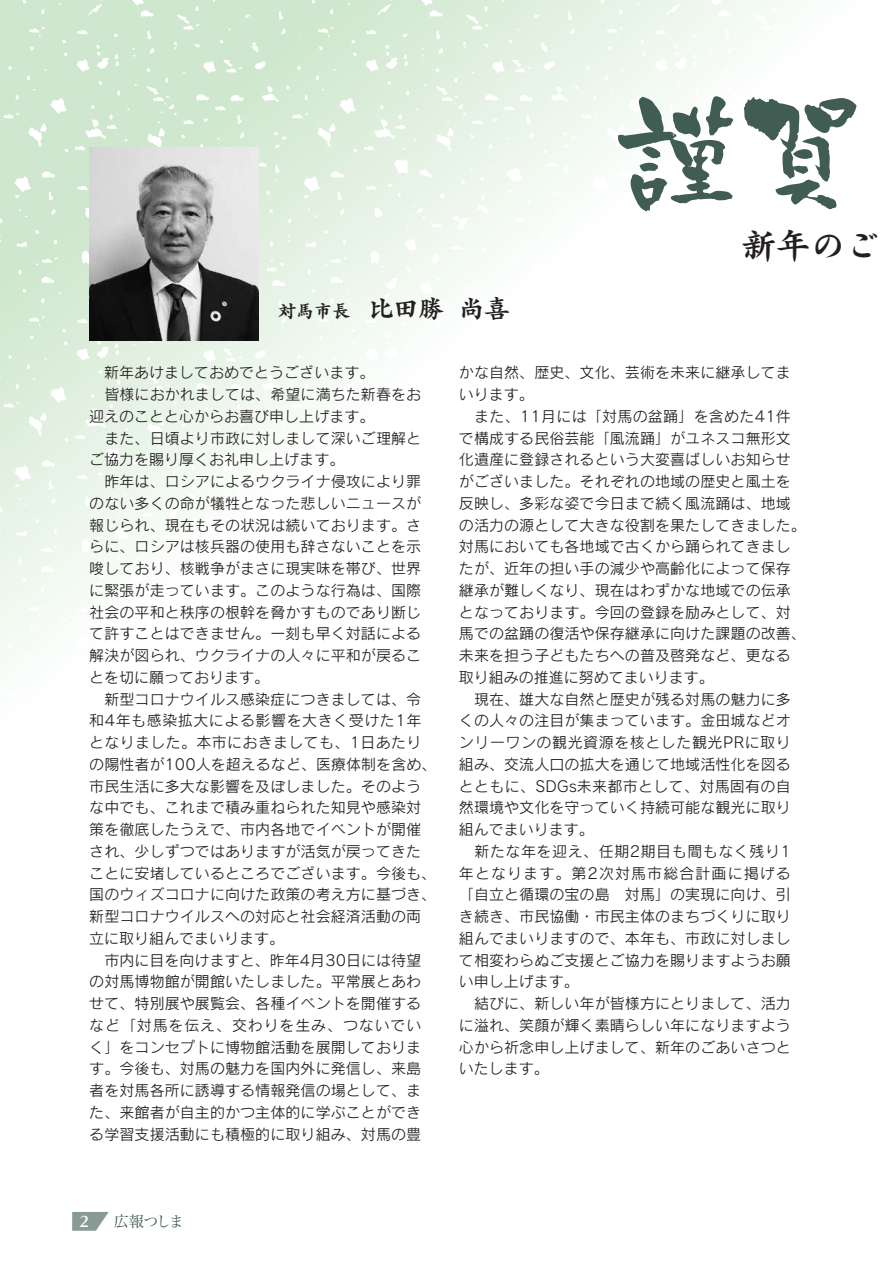
<style>
.page{position:relative;width:893px;height:1263px;background:#fff}
.page>*{position:absolute;margin:0;border:0;box-sizing:border-box;transform-origin:0 0}
.t1{font:124.5px "Kyo Madoka Std R";color:#405c53}
.t2{font:34.5px "Greco Std B";color:#231f20}
.t3{font:18px "Greco Std B";color:#231f20}
.t4{font:15px/21.8px "Rodin Pro M";letter-spacing:.005em;color:#231f20}
.t5{font:15px "Hira Min Pro W3";letter-spacing:-.085em;color:#405c53}
.t6{font:15px "Chiaro Std B";color:#fff}
.s1{font-size:25.2px}
</style>
<div class="page">
<svg style="left:0;top:0;width:780px;height:655px"></svg>
<img style="left:89px;top:148px;width:170px;height:192px">
<svg style="left:72px;top:1212px;width:37px;height:18px"></svg>
<h1 class="t1" style="left:614px;top:65px;width:251px">謹賀</h1>
<p class="t3" style="left:278px;top:299px;width:233px">対馬市長　<span class="s1">比田勝 尚喜</span></p>
<h2 class="t2" style="left:742px;top:223px;width:140px">新年のご</h2>
<p class="t4" style="left:89px;top:361px;width:349px">　新年あけましておめでとうございます。<br>　皆様におかれましては、希望に満ちた新春をお迎えのことと心からお喜び申し上げます。<br>　また、日頃より市政に対しまして深いご理解とご協力を賜り厚くお礼申し上げます。<br>　昨年は、ロシアによるウクライナ侵攻により罪のない多くの命が犠牲となった悲しいニュースが報じられ、現在もその状況は続いております。さらに、ロシアは核兵器の使用も辞さないことを示唆しており、核戦争がまさに現実味を帯び、世界に緊張が走っています。このような行為は、国際社会の平和と秩序の根幹を脅かすものであり断じて許すことはできません。一刻も早く対話による解決が図られ、ウクライナの人々に平和が戻ることを切に願っております。<br>　新型コロナウイルス感染症につきましては、令和4年も感染拡大による影響を大きく受けた1年となりました。本市におきましても、1日あたりの陽性者が100人を超えるなど、医療体制を含め、市民生活に多大な影響を及ぼしました。そのような中でも、これまで積み重ねられた知見や感染対策を徹底したうえで、市内各地でイベントが開催され、少しずつではありますが活気が戻ってきたことに安堵しているところでございます。今後も、国のウィズコロナに向けた政策の考え方に基づき、新型コロナウイルスへの対応と社会経済活動の両立に取り組んでまいります。<br>　市内に目を向けますと、昨年4月30日には待望の対馬博物館が開館いたしました。平常展とあわせて、特別展や展覧会、各種イベントを開催するなど「対馬を伝え、交わりを生み、つないでいく」をコンセプトに博物館活動を展開しております。今後も、対馬の魅力を国内外に発信し、来島者を対馬各所に誘導する情報発信の場として、また、来館者が自主的かつ主体的に学ぶことができる学習支援活動にも積極的に取り組み、対馬の豊</p>
<p class="t4" style="left:459px;top:361px;width:348px">かな自然、歴史、文化、芸術を未来に継承してまいります。<br>　また、11月には「対馬の盆踊」を含めた41件で構成する民俗芸能「風流踊」がユネスコ無形文化遺産に登録されるという大変喜ばしいお知らせがございました。それぞれの地域の歴史と風土を反映し、多彩な姿で今日まで続く風流踊は、地域の活力の源として大きな役割を果たしてきました。対馬においても各地域で古くから踊られてきましたが、近年の担い手の減少や高齢化によって保存継承が難しくなり、現在はわずかな地域での伝承となっております。今回の登録を励みとして、対馬での盆踊の復活や保存継承に向けた課題の改善、未来を担う子どもたちへの普及啓発など、更なる取り組みの推進に努めてまいります。<br>　現在、雄大な自然と歴史が残る対馬の魅力に多くの人々の注目が集まっています。金田城などオンリーワンの観光資源を核とした観光PRに取り組み、交流人口の拡大を通じて地域活性化を図るとともに、SDGs未来都市として、対馬固有の自然環境や文化を守っていく持続可能な観光に取り組んでまいります。<br>　新たな年を迎え、任期2期目も間もなく残り1年となります。第2次対馬市総合計画に掲げる「自立と循環の宝の島　対馬」の実現に向け、引き続き、市民協働・市民主体のまちづくりに取り組んでまいりますので、本年も、市政に対しまして相変わらぬご支援とご協力を賜りますようお願い申し上げます。<br>　結びに、新しい年が皆様方にとりまして、活力に溢れ、笑顔が輝く素晴らしい年になりますよう心から祈念申し上げまして、新年のごあいさつといたします。</p>
<p class="t6" style="left:79px;top:1212px;width:11px">2</p>
<p class="t5" style="left:114px;top:1208px;width:72px">広報つしま</p>
</div>
